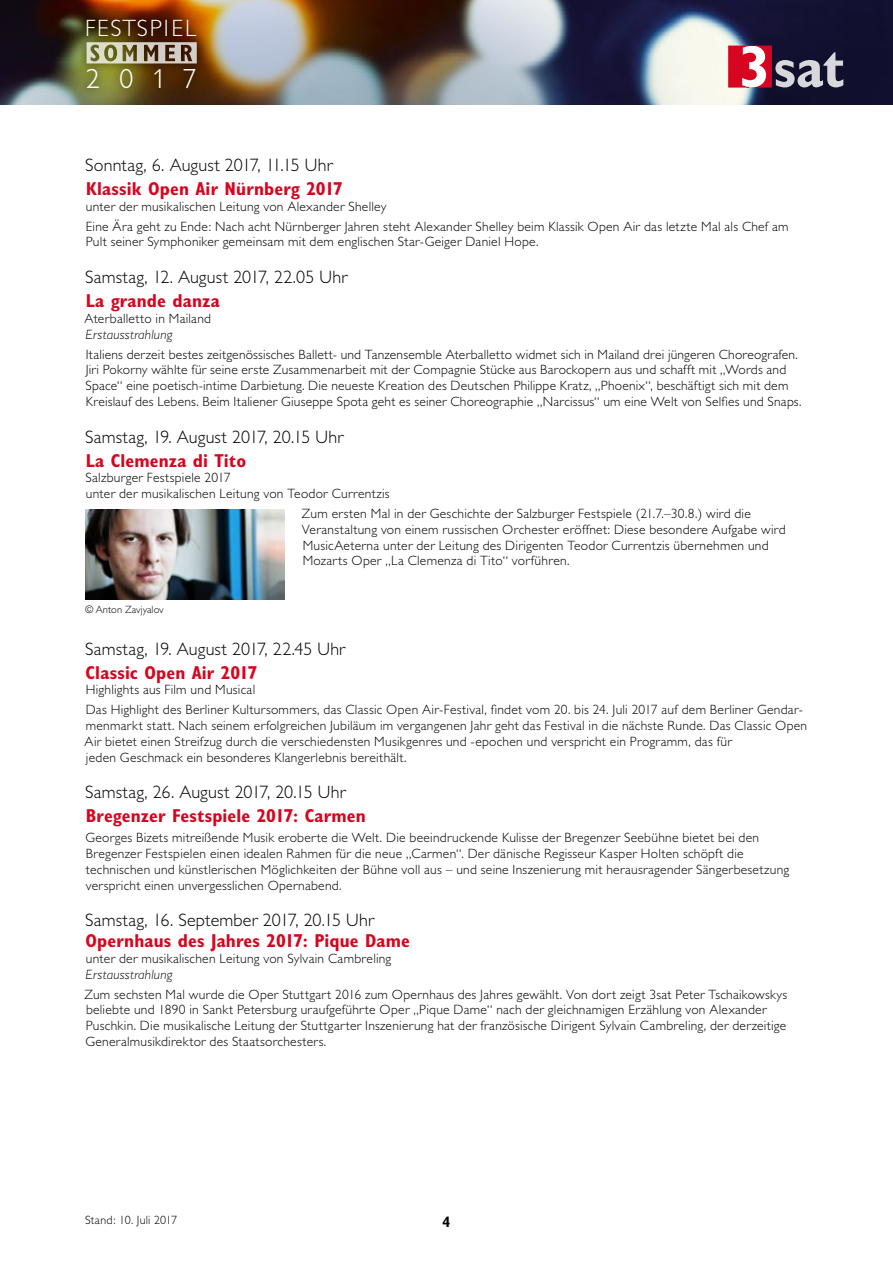
<style>
.page{position:relative;width:893px;height:1263px;background:#fff}
.page>*{position:absolute;margin:0;border:0;box-sizing:border-box;transform-origin:0 0}
.t1{font:300 28.5px "Chantilly";color:#fffffe}
.t2{font:300 23.7px "Gill Sans";letter-spacing:.075em;color:#fffffe}
.t3{font:700 condensed 18.75px "Gill Sans";letter-spacing:.01em;color:#d7051f}
.t4{font:300 18px "Gill Sans";letter-spacing:.005em;color:#000}
.t5{font:700 condensed 15px "Gill Sans";color:#000}
.t6{font:300 13.5px/15.8px "Gill Sans";letter-spacing:.02em;color:#000}
.t7{font:italic 300 13.5px "Gill Sans";letter-spacing:.02em;color:#000}
.t8{font:300 12px "Gill Sans";letter-spacing:.015em;color:#000}
.t9{font:300 10.5px "Gill Sans";letter-spacing:.005em;color:#000}
</style>
<div class="page">
<img style="left:85px;top:509px;width:200px;height:90px">
<img style="left:0;top:0;width:893px;height:104px">
<svg style="left:729px;top:46px;width:114px;height:41px;background:#8f586c"></svg>
<div style="left:77px;top:11px;width:129px;height:86px;background:#000;opacity:.75"></div>
<svg style="left:87px;top:42px;width:110px;height:21px;background:#a69e87"></svg>
<h2 class="t2" style="left:85px;top:15px;width:113px">FESTSPIEL</h2>
<h1 class="t1" style="left:86px;top:63px;width:112px">2017</h1>
<h3 class="t4" style="left:85px;top:155px;width:249px">Sonntag, 6. August 2017, 11.15 Uhr</h3>
<h3 class="t3" style="left:86px;top:177px;width:259px">Klassik Open Air Nürnberg 2017</h3>
<p class="t6" style="left:86px;top:196px;width:704px;line-height:20px">unter der musikalischen Leitung von Alexander Shelley<br>Eine Ära geht zu Ende: Nach acht Nürnberger Jahren steht Alexander Shelley beim Klassik Open Air das letzte Mal als Chef am</p>
<p class="t6" style="left:86px;top:234px;width:454px">Pult seiner Symphoniker gemeinsam mit dem englischen Star-Geiger Daniel Hope.</p>
<h3 class="t4" style="left:85px;top:267px;width:264px">Samstag, 12. August 2017, 22.05 Uhr</h3>
<h3 class="t3" style="left:86px;top:290px;width:136px">La grande danza</h3>
<p class="t6" style="left:85px;top:311px;width:128px">Aterballetto in Mailand</p>
<p class="t7" style="left:86px;top:327px;width:88px">Erstausstrahlung</p>
<p class="t6" style="left:86px;top:346px;width:717px">Italiens derzeit bestes zeitgenössisches Ballett- und Tanzensemble Aterballetto widmet sich in Mailand drei jüngeren Choreografen.<br>Jiri Pokorny wählte für seine erste Zusammenarbeit mit der Compagnie Stücke aus Barockopern aus und schafft mit „Words and Space“ eine poetisch-intime Darbietung. Die neueste Kreation des Deutschen Philippe Kratz, „Phoenix“, beschäftigt sich mit dem Kreislauf des Lebens. Beim Italiener Giuseppe Spota geht es seiner Choreographie „Narcissus“ um eine Welt von Selfies und Snaps.</p>
<h3 class="t4" style="left:85px;top:426px;width:260px">Samstag, 19. August 2017, 20.15 Uhr</h3>
<h3 class="t3" style="left:86px;top:449px;width:162px">La Clemenza di Tito</h3>
<p class="t6" style="left:86px;top:470px;width:306px">Salzburger Festspiele 2017<br>unter der musikalischen Leitung von Teodor Currentzis</p>
<p class="t6" style="left:302px;top:506px;width:485px">Zum ersten Mal in der Geschichte der Salzburger Festspiele (21.7.–30.8.) wird die Veranstaltung von einem russischen Orchester eröffnet: Diese besondere Aufgabe wird MusicAeterna unter der Leitung des Dirigenten Teodor Currentzis übernehmen und Mozarts Oper „La Clemenza di Tito“ vorführen.</p>
<p class="t9" style="left:85px;top:604px;width:80px">© Anton Zavjyalov</p>
<h3 class="t4" style="left:85px;top:638px;width:262px">Samstag, 19. August 2017, 22.45 Uhr</h3>
<h3 class="t3" style="left:85px;top:661px;width:174px">Classic Open Air 2017</h3>
<p class="t6" style="left:86px;top:680px;width:719px;line-height:20px">Highlights aus Film und Musical<br>Das Highlight des Berliner Kultursommers, das Classic Open Air-Festival, findet vom 20. bis 24. Juli 2017 auf dem Berliner Gendar-</p>
<p class="t6" style="left:85px;top:718px;width:724px">menmarkt statt. Nach seinem erfolgreichen Jubiläum im vergangenen Jahr geht das Festival in die nächste Runde. Das Classic Open<br>Air bietet einen Streifzug durch die verschiedensten Musikgenres und -epochen und verspricht ein Programm, das für<br>jeden Geschmack ein besonderes Klangerlebnis bereithält.</p>
<h3 class="t4" style="left:85px;top:782px;width:262px">Samstag, 26. August 2017, 20.15 Uhr</h3>
<h3 class="t3" style="left:86px;top:805px;width:282px">Bregenzer Festspiele 2017: Carmen</h3>
<p class="t6" style="left:85px;top:830px;width:705px">Georges Bizets mitreißende Musik eroberte die Welt. Die beeindruckende Kulisse der Bregenzer Seebühne bietet bei den Bregenzer Festspielen einen idealen Rahmen für die neue „Carmen“. Der dänische Regisseur Kasper Holten schöpft die technischen und künstlerischen Möglichkeiten der Bühne voll aus – und seine Inszenierung mit herausragender Sängerbesetzung verspricht einen unvergesslichen Opernabend.</p>
<h3 class="t4" style="left:85px;top:910px;width:290px">Samstag, 16. September 2017, 20.15 Uhr</h3>
<h3 class="t3" style="left:85px;top:930px;width:326px">Opernhaus des Jahres 2017: Pique Dame</h3>
<p class="t6" style="left:86px;top:951px;width:307px">unter der musikalischen Leitung von Sylvain Cambreling</p>
<p class="t7" style="left:86px;top:967px;width:88px">Erstausstrahlung</p>
<p class="t6" style="left:84px;top:986px;width:704px">Zum sechsten Mal wurde die Oper Stuttgart 2016 zum Opernhaus des Jahres gewählt. Von dort zeigt 3sat Peter Tschaikowskys beliebte und 1890 in Sankt Petersburg uraufgeführte Oper „Pique Dame“ nach der gleichnamigen Erzählung von Alexander Puschkin. Die musikalische Leitung der Stuttgarter Inszenierung hat der französische Dirigent Sylvain Cambreling, der derzeitige Generalmusikdirektor des Staatsorchesters.</p>
<p class="t8" style="left:85px;top:1213px;width:94px">Stand: 10. Juli 2017</p>
<p class="t5" style="left:443px;top:1213px;width:9px">4</p>
</div>
